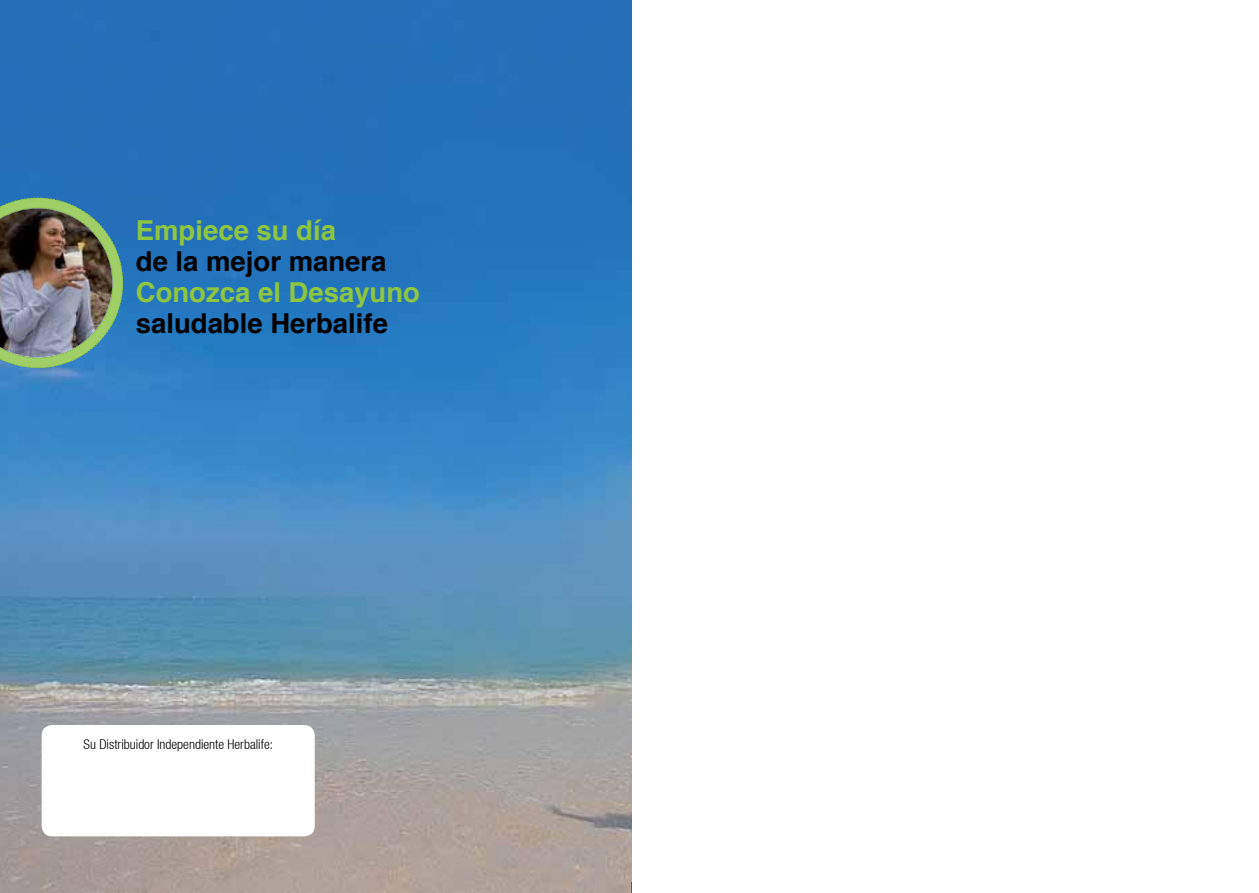
<style>
.page{position:relative;width:1259px;height:893px;background:#fff}
.page>*{position:absolute;margin:0;border:0;box-sizing:border-box;transform-origin:0 0}
.t1{font:700 27.45px "Helvetica";color:#000}
.t2{font:700 27.45px "Helvetica";color:#8dc63f}
.t3{font:300 condensed 13.5px "Helvetica 47";color:#000}
</style>
<div class="page">
<img style="left:0;top:0;width:632px;height:893px">
<div style="left:42px;top:725px;width:273px;height:111px;background:#fff;border-radius:10px"></div>
<img style="left:0;top:198px;width:123px;height:170px">
<h1 class="t2" style="left:136px;top:208px;width:202px">Empiece su día</h1>
<h1 class="t1" style="left:136px;top:239px;width:252px">de la mejor manera</h1>
<h1 class="t2" style="left:136px;top:270px;width:286px">Conozca el Desayuno</h1>
<h1 class="t1" style="left:136px;top:301px;width:254px">saludable Herbalife</h1>
<p class="t3" style="left:84px;top:736px;width:191px">Su Distribuidor Independiente Herbalife:</p>
</div>
